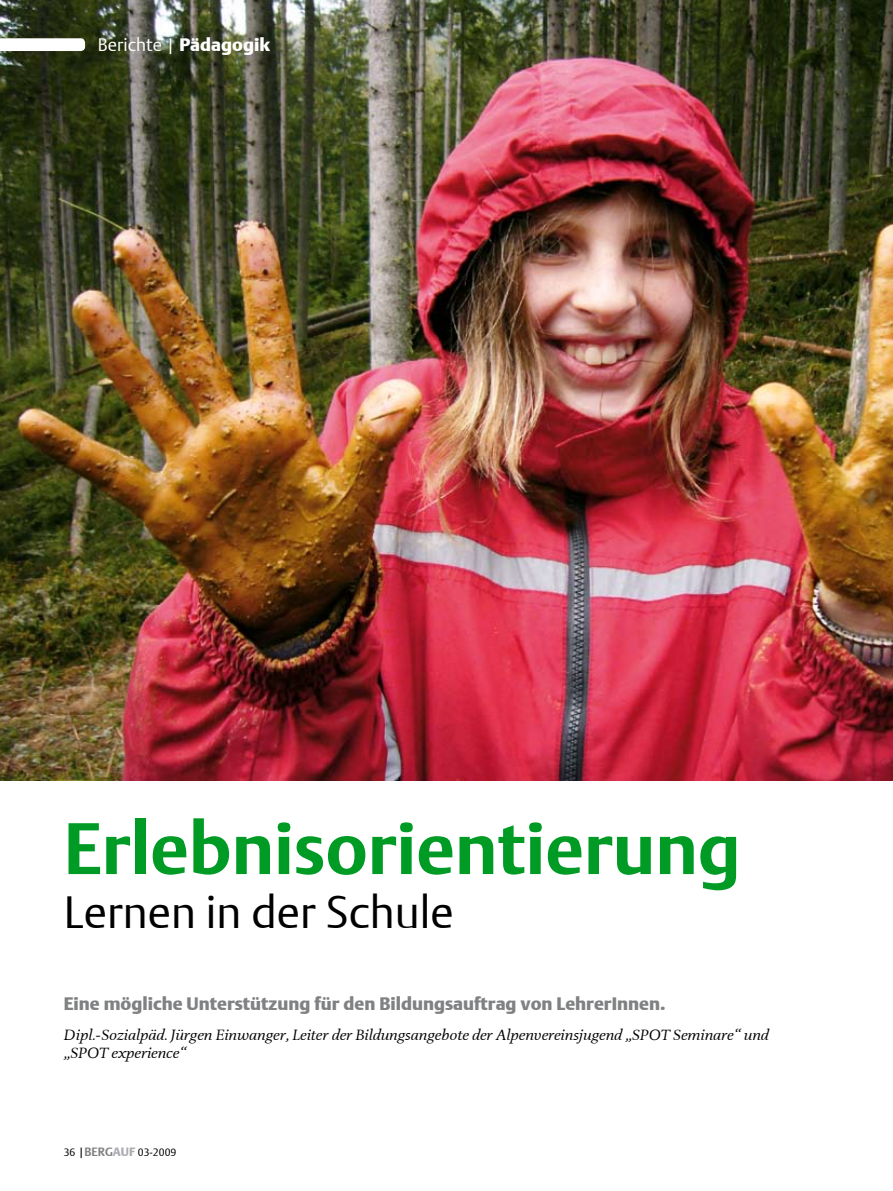
<style>
.page{position:relative;width:893px;height:1191px;background:#fff}
.page>*{position:absolute;margin:0;border:0;box-sizing:border-box;transform-origin:0 0}
.t1{font:700 72px "DTL Argo T";color:#009b25}
.t2{font:300 45px "DTL Argo T";color:#000}
.t3{font:900 18px "DTL Argo T";color:#808183}
.t4{font:300 18px "DTL Argo T";color:#fff}
.t5{font:italic 15px/18px "DTL Documenta T";color:#000}
.t6{font:300 10.5px "DTL Argo T";color:#000}
.s1{font-weight:900}
.s2{font-size:12px}
.s3{font-weight:700;font-size:12px;color:#808183}
.s4{font-weight:900;font-size:12px;color:#abadb0}
</style>
<div class="page">
<img style="left:0;top:0;width:893px;height:780px">
<svg style="left:0;top:38px;width:85px;height:13px"></svg>
<p class="t4" style="left:98px;top:34px;width:174px">Berichte | <span class="s1">Pädagogik</span></p>
<h1 class="t1" style="left:64px;top:805px;width:678px">Erlebnisorientierung</h1>
<h2 class="t2" style="left:64px;top:885px;width:392px">Lernen in der Schule</h2>
<p class="t3" style="left:64px;top:993px;width:603px">Eine mögliche Unterstützung für den Bildungsauftrag von LehrerInnen.</p>
<p class="t5" style="left:64px;top:1026px;width:707px">Dipl.-Sozialpäd. Jürgen Einwanger, Leiter der Bildungsangebote der Alpenvereinsjugend „SPOT Seminare“ und „SPOT experience“</p>
<p class="t6" style="left:64px;top:1146px;width:114px">36 <span class="s2">|</span><span class="s3">BERG</span><span class="s4">AUF</span> 03-2009</p>
</div>
